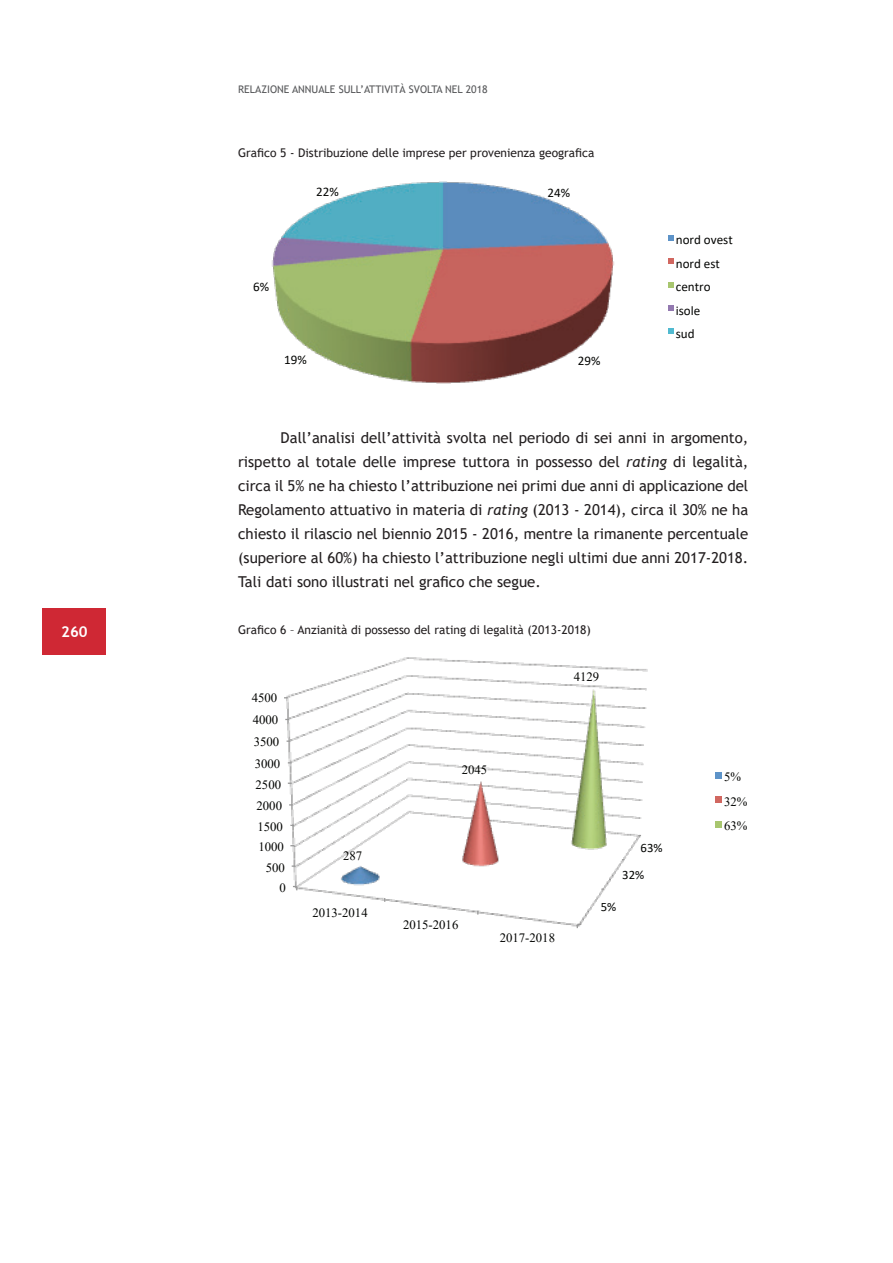
<style>
.page{position:relative;width:893px;height:1263px;background:#fff}
.page>*{position:absolute;margin:0;border:0;box-sizing:border-box;transform-origin:0 0}
.t1{font:15px/24px "Trebuchet MS";color:#231f20;text-align:justify}
.t2{font:700 15px "Trebuchet MS";color:#fff}
.t3{font:13.05px/23.4px "Calibri";color:#040503}
.t4{font:12.75px/24.2px "Times New Roman";color:#040503}
.t5{font:12.75px "Calibri";color:#040503}
.t6{font:12px "Trebuchet MS";color:#231f20}
.t7{font:10.5px "Trebuchet MS";color:#57585a}
.s1{font-style:italic}
</style>
<div class="page">
<div style="left:43px;top:608px;width:63px;height:47px;background:#cf2834"></div>
<svg style="left:272px;top:181px;width:402px;height:203px"></svg>
<svg style="left:284px;top:657px;width:438px;height:272px"></svg>
<p class="t2" style="left:61px;top:622px;width:28px">260</p>
<p class="t7" style="left:238px;top:82px;width:251px">RELAZIONE ANNUALE SULL’ATTIVITà SVOLTA NEL 2018</p>
<p class="t6" style="left:238px;top:145px;width:358px">Grafico 5 - Distribuzione delle imprese per provenienza geografica</p>
<p class="t3" style="left:316px;top:180px;width:24px">22%</p>
<p class="t3" style="left:547px;top:180px;width:24px">24%</p>
<p class="t3" style="left:253px;top:275px;width:18px">6%</p>
<p class="t3" style="left:284px;top:347px;width:24px">19%</p>
<p class="t3" style="left:578px;top:349px;width:24px">29%</p>
<p class="t3" style="left:676px;top:228px;width:59px">nord ovest nord est centro isole<br>sud</p>
<p class="t1" style="left:238px;top:426px;width:512px;text-indent:43px">Dall’analisi dell’attività svolta nel periodo di sei anni in argomento, rispetto al totale delle imprese tuttora in possesso del <span class="s1">rating</span> di legalità, circa il 5% ne ha chiesto l’attribuzione nei primi due anni di applicazione del Regolamento attuativo in materia di <span class="s1">rating</span> (2013 - 2014), circa il 30% ne ha chiesto il rilascio nel biennio 2015 - 2016, mentre la rimanente percentuale (superiore al 60%) ha chiesto l’attribuzione negli ultimi due anni 2017-2018.<br>Tali dati sono illustrati nel grafico che segue.</p>
<p class="t6" style="left:238px;top:622px;width:354px">Grafico 6 – Anzianità di possesso del rating di legalità (2013-2018)</p>
<p class="t4" style="left:252px;top:686px;width:27px">4500</p>
<p class="t4" style="left:253px;top:708px;width:27px">4000</p>
<p class="t4" style="left:254px;top:729px;width:27px">3500</p>
<p class="t4" style="left:255px;top:751px;width:27px">3000</p>
<p class="t4" style="left:256px;top:772px;width:27px">2500</p>
<p class="t4" style="left:257px;top:793px;width:27px">2000</p>
<p class="t4" style="left:257px;top:814px;width:27px">1500</p>
<p class="t4" style="left:258px;top:834px;width:27px">1000</p>
<p class="t4" style="left:266px;top:855px;width:21px">500</p>
<p class="t4" style="left:279px;top:875px;width:8px">0</p>
<p class="t4" style="left:343px;top:843px;width:21px">287</p>
<p class="t4" style="left:312px;top:900px;width:57px">2013-2014</p>
<p class="t4" style="left:574px;top:665px;width:27px">4129</p>
<p class="t4" style="left:462px;top:757px;width:27px">2045</p>
<p class="t4" style="left:403px;top:912px;width:57px">2015-2016</p>
<p class="t4" style="left:500px;top:925px;width:57px">2017-2018</p>
<p class="t5" style="left:641px;top:839px;width:24px">63%</p>
<p class="t5" style="left:622px;top:866px;width:24px">32%</p>
<p class="t5" style="left:601px;top:898px;width:17px">5%</p>
<p class="t4" style="left:724px;top:764px;width:25px">5%<br>32%<br>63%</p>
</div>
